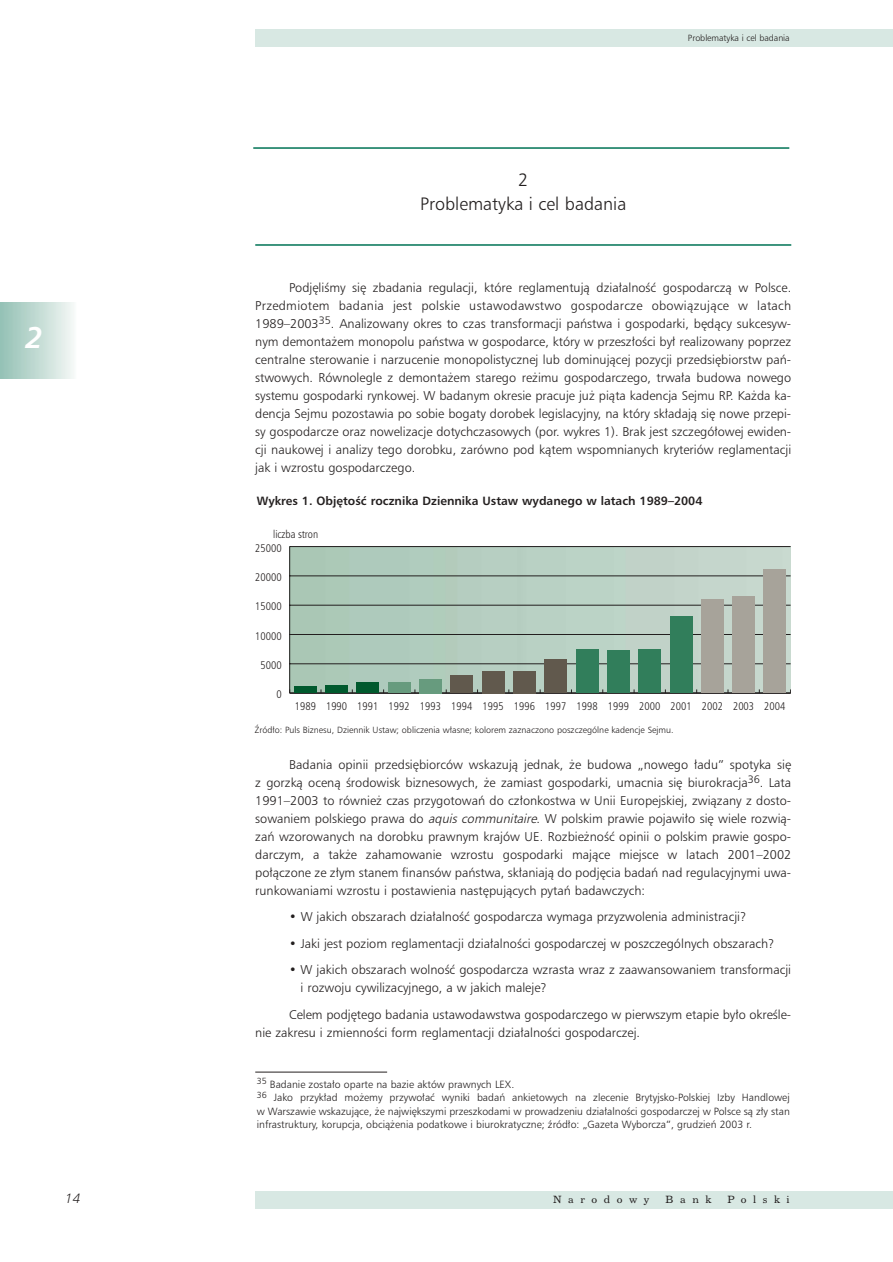
<style>
.page{position:relative;width:893px;height:1262px;background:#fff}
.page>*{position:absolute;margin:0;border:0;box-sizing:border-box;transform-origin:0 0}
.t1{font:italic 700 30px "Humanist Triple Seven PL";color:#fff}
.t2{font:300 18px/24px "Humanist Triple Seven PL";color:#231f1f;text-align:center}
.t3{font:italic 300 13.5px "Humanist Triple Seven PL";color:#231f1f}
.t4{font:300 12.75px/18px "Humanist Triple Seven PL";color:#231f1f;text-align:justify}
.t5{font:700 12px "Humanist Triple Seven PL";color:#231f1f}
.t6{font:300 condensed 11.1px "Humanist Triple Seven PL";color:#231f1f}
.t7{font:300 10.5px/13.5px "Humanist Triple Seven PL";color:#231f1f}
.t8{font:10.5px "Century Seven Three One PL";letter-spacing:.62em;color:#231f1f}
.t9{font:300 9px "Humanist Triple Seven PL";color:#231f1f}
.s1{font-style:italic}
</style>
<div class="page">
<hr style="left:1px;top:302px;width:1px;height:76px;background:#95c2b6">
<hr style="left:2px;top:302px;width:2px;height:76px;background:#97c3b8">
<hr style="left:4px;top:302px;width:2px;height:76px;background:#9ac4b9">
<hr style="left:6px;top:302px;width:2px;height:76px;background:#9bc5ba">
<hr style="left:8px;top:302px;width:1px;height:76px;background:#9ec7bb">
<hr style="left:9px;top:302px;width:1px;height:76px;background:#9fc8bd">
<hr style="left:10px;top:302px;width:1px;height:76px;background:#a0c8bd">
<hr style="left:11px;top:302px;width:2px;height:76px;background:#a3c8be">
<hr style="left:13px;top:302px;width:2px;height:76px;background:#a4cbc0">
<hr style="left:15px;top:302px;width:2px;height:76px;background:#a7cbc1">
<hr style="left:17px;top:302px;width:1px;height:76px;background:#a9cdc3">
<hr style="left:18px;top:302px;width:1px;height:76px;background:#aacec4">
<hr style="left:19px;top:302px;width:2px;height:76px;background:#accec5">
<hr style="left:21px;top:302px;width:2px;height:76px;background:#afd0c7">
<hr style="left:23px;top:302px;width:2px;height:76px;background:#b1d1c8">
<hr style="left:25px;top:302px;width:1px;height:76px;background:#b4d3c8">
<hr style="left:26px;top:302px;width:1px;height:76px;background:#b4d3ca">
<hr style="left:27px;top:302px;width:1px;height:76px;background:#b6d4cc">
<hr style="left:28px;top:302px;width:2px;height:76px;background:#b8d5cc">
<hr style="left:30px;top:302px;width:2px;height:76px;background:#bad6ce">
<hr style="left:32px;top:302px;width:2px;height:76px;background:#bcd7d0">
<hr style="left:34px;top:302px;width:1px;height:76px;background:#bed8d1">
<hr style="left:35px;top:302px;width:1px;height:76px;background:#c0dad2">
<hr style="left:36px;top:302px;width:1px;height:76px;background:#c1dbd3">
<hr style="left:37px;top:302px;width:2px;height:76px;background:#c3dbd4">
<hr style="left:39px;top:302px;width:2px;height:76px;background:#c5ddd6">
<hr style="left:41px;top:302px;width:1px;height:76px;background:#c8ded7">
<hr style="left:42px;top:302px;width:1px;height:76px;background:#c8dfd7">
<hr style="left:43px;top:302px;width:1px;height:76px;background:#cae0d8">
<hr style="left:44px;top:302px;width:1px;height:76px;background:#cbe0da">
<hr style="left:45px;top:302px;width:2px;height:76px;background:#cee2db">
<hr style="left:47px;top:302px;width:2px;height:76px;background:#d0e3dd">
<hr style="left:49px;top:302px;width:2px;height:76px;background:#d3e5df">
<hr style="left:51px;top:302px;width:1px;height:76px;background:#d5e6e0">
<hr style="left:52px;top:302px;width:1px;height:76px;background:#d6e7e0">
<hr style="left:53px;top:302px;width:1px;height:76px;background:#d7e7e2">
<hr style="left:54px;top:302px;width:2px;height:76px;background:#dae9e4">
<hr style="left:56px;top:302px;width:2px;height:76px;background:#ddeae6">
<hr style="left:58px;top:302px;width:2px;height:76px;background:#dfece7">
<hr style="left:60px;top:302px;width:1px;height:76px;background:#e0ede9">
<hr style="left:61px;top:302px;width:1px;height:76px;background:#e3eeea">
<hr style="left:62px;top:302px;width:2px;height:76px;background:#e6efec">
<hr style="left:64px;top:302px;width:2px;height:76px;background:#e8f0ed">
<hr style="left:66px;top:302px;width:2px;height:76px;background:#eaf2ef">
<hr style="left:68px;top:302px;width:1px;height:76px;background:#edf3f1">
<hr style="left:69px;top:302px;width:1px;height:76px;background:#eef4f2">
<hr style="left:70px;top:302px;width:1px;height:76px;background:#f0f6f3">
<hr style="left:71px;top:302px;width:2px;height:76px;background:#f3f8f6">
<hr style="left:73px;top:302px;width:2px;height:76px;background:#f6f9f7">
<hr style="left:75px;top:302px;width:2px;height:76px;background:#fafcfc">
<div style="left:255px;top:30px;width:637px;height:17px;background:#d8e8e3"></div>
<div style="left:255px;top:1191px;width:637px;height:17px;background:#d8e8e3"></div>
<hr style="left:255px;top:244px;width:536px;height:2px;background:#007355">
<img style="left:290px;top:547px;width:500px;height:145px">
<hr style="left:290px;top:692px;width:500px;height:2px;background:#231f1f">
<hr style="left:289px;top:546px;width:1px;height:147px;background:#231f1f">
<hr style="left:290px;top:663px;width:500px;height:1px;background:#231f1f">
<hr style="left:290px;top:634px;width:500px;height:1px;background:#231f1f">
<hr style="left:290px;top:605px;width:500px;height:1px;background:#231f1f">
<hr style="left:290px;top:575px;width:500px;height:1px;background:#231f1f">
<hr style="left:290px;top:546px;width:500px;height:1px;background:#231f1f">
<div style="left:294px;top:686px;width:22px;height:7px;background:#00592d"></div>
<div style="left:325px;top:685px;width:23px;height:8px;background:#00592d"></div>
<div style="left:356px;top:682px;width:23px;height:11px;background:#00592d"></div>
<div style="left:388px;top:682px;width:22px;height:11px;background:#679b7e"></div>
<div style="left:419px;top:679px;width:23px;height:14px;background:#679b7e"></div>
<div style="left:450px;top:675px;width:23px;height:18px;background:#61594d"></div>
<div style="left:482px;top:671px;width:22px;height:22px;background:#61594d"></div>
<div style="left:513px;top:671px;width:22px;height:22px;background:#61594d"></div>
<div style="left:544px;top:660px;width:23px;height:33px;background:#61594d"></div>
<div style="left:576px;top:649px;width:22px;height:44px;background:#317e5b"></div>
<div style="left:607px;top:650px;width:22px;height:43px;background:#317e5b"></div>
<div style="left:638px;top:649px;width:23px;height:44px;background:#317e5b"></div>
<div style="left:669px;top:616px;width:23px;height:77px;background:#317e5b"></div>
<div style="left:701px;top:599px;width:22px;height:94px;background:#a7a39a"></div>
<div style="left:732px;top:596px;width:23px;height:97px;background:#a7a39a"></div>
<div style="left:763px;top:570px;width:23px;height:123px;background:#a7a39a"></div>
<hr style="left:255px;top:1071px;width:132px;height:1px;background:#231f1f">
<hr style="left:253px;top:147px;width:536px;height:2px;background:#007355">
<h1 class="t1" style="left:25px;top:326px;width:19px">2</h1>
<p class="t3" style="left:65px;top:1192px;width:17px">14</p>
<h2 class="t2" style="left:420px;top:169px;width:208px">2<br>Problematyka i cel badania</h2>
<p class="t9" style="left:688px;top:34px;width:103px">Problematyka i cel badania</p>
<p class="t4" style="left:255px;top:280px;width:537px;text-indent:34px">Podj´liÊmy si´ zbadania regulacji, które reglamentujà dzia∏alnoÊç gospodarczà w Polsce.<br>Przedmiotem badania jest polskie ustawodawstwo gospodarcze obowiàzujàce w latach 1989–2003<sup>35</sup>. Analizowany okres to czas transformacji paƒstwa i gospodarki, b´dàcy sukcesyw&shy;nym demonta˝em monopolu paƒstwa w gospodarce, który w przesz∏oÊci by∏ realizowany poprzez centralne sterowanie i narzucenie monopolistycznej lub dominujàcej pozycji przedsi´biorstw paƒ&shy;stwowych. Równolegle z demonta˝em starego re˝imu gospodarczego, trwa∏a budowa nowego systemu gospodarki rynkowej. W badanym okresie pracuje ju˝ piàta kadencja Sejmu RP. Ka˝da ka&shy;dencja Sejmu pozostawia po sobie bogaty dorobek legislacyjny, na który sk∏adajà si´ nowe przepi&shy;sy gospodarcze oraz nowelizacje dotychczasowych (por. wykres 1). Brak jest szczegó∏owej ewiden&shy;cji naukowej i analizy tego dorobku, zarówno pod kàtem wspomnianych kryteriów reglamentacji jak i wzrostu gospodarczego.</p>
<p class="t5" style="left:257px;top:496px;width:447px">Wykres 1. Obj´toÊç rocznika Dziennika Ustaw wydanego w latach 1989–2004</p>
<p class="t6" style="left:273px;top:529px;width:46px">liczba stron</p>
<p class="t6" style="left:255px;top:543px;width:28px">25000</p>
<p class="t6" style="left:255px;top:572px;width:28px">20000</p>
<p class="t6" style="left:255px;top:602px;width:28px">15000</p>
<p class="t6" style="left:255px;top:631px;width:28px">10000</p>
<p class="t6" style="left:260px;top:660px;width:23px">5000</p>
<p class="t6" style="left:276px;top:690px;width:7px">0</p>
<p class="t6" style="left:295px;top:702px;width:492px">1989 1990 1991 1992 1993 1994 1995 1996 1997 1998 1999 2000 2001 2002 2003 2004</p>
<p class="t9" style="left:255px;top:726px;width:420px">èród∏o: Puls Biznesu, Dziennik Ustaw; obliczenia w∏asne; kolorem zaznaczono poszczególne kadencje Sejmu.</p>
<p class="t4" style="left:255px;top:756px;width:537px;text-indent:34px">Badania opinii przedsi´biorców wskazujà jednak, ˝e budowa „nowego ∏adu” spotyka si´ z gorzkà ocenà Êrodowisk biznesowych, ˝e zamiast gospodarki, umacnia si´ biurokracja<sup>36</sup>. Lata 1991–2003 to równie˝ czas przygotowaƒ do cz∏onkostwa w Unii Europejskiej, zwiàzany z dosto&shy;sowaniem polskiego prawa do <span class="s1">aquis communitaire</span>. W polskim prawie pojawi∏o si´ wiele rozwià&shy;zaƒ wzorowanych na dorobku prawnym krajów UE. Rozbie˝noÊç opinii o polskim prawie gospo&shy;darczym, a tak˝e zahamowanie wzrostu gospodarki majàce miejsce w latach 2001–2002 po∏àczone ze z∏ym stanem finansów paƒstwa, sk∏aniajà do podj´cia badaƒ nad regulacyjnymi uwa&shy;runkowaniami wzrostu i postawienia nast´pujàcych pytaƒ badawczych:</p>
<p class="t4" style="left:289px;top:909px;width:458px">• W jakich obszarach dzia∏alnoÊç gospodarcza wymaga przyzwolenia administracji?</p>
<p class="t4" style="left:289px;top:935px;width:486px">• Jaki jest poziom reglamentacji dzia∏alnoÊci gospodarczej w poszczególnych obszarach?</p>
<p class="t4" style="left:300px;top:962px;width:492px;text-indent:-11px">• W jakich obszarach wolnoÊç gospodarcza wzrasta wraz z zaawansowaniem transformacji i rozwoju cywilizacyjnego, a w jakich maleje?</p>
<p class="t4" style="left:255px;top:1006px;width:537px;text-indent:34px">Celem podj´tego badania ustawodawstwa gospodarczego w pierwszym etapie by∏o okreÊle&shy;nie zakresu i zmiennoÊci form reglamentacji dzia∏alnoÊci gospodarczej.</p>
<p class="t7" style="left:257px;top:1078px;width:534px"><sup>35</sup> Badanie zosta∏o oparte na bazie aktów prawnych LEX.<br><sup>36</sup> Jako przyk∏ad mo˝emy przywo∏aç wyniki badaƒ ankietowych na zlecenie Brytyjsko-Polskiej Izby Handlowej w Warszawie wskazujàce, ˝e najwi´kszymi przeszkodami w prowadzeniu dzia∏alnoÊci gospodarczej w Polsce sà z∏y stan infrastruktury, korupcja, obcià˝enia podatkowe i biurokratyczne; êród∏o: „Gazeta Wyborcza”, grudzieƒ 2003 r.</p>
<p class="t8" style="left:553px;top:1195px;width:98px">Narodowy</p>
<p class="t8" style="left:665px;top:1195px;width:47px">Bank</p>
<p class="t8" style="left:727px;top:1195px;width:64px">Polski</p>
</div>
